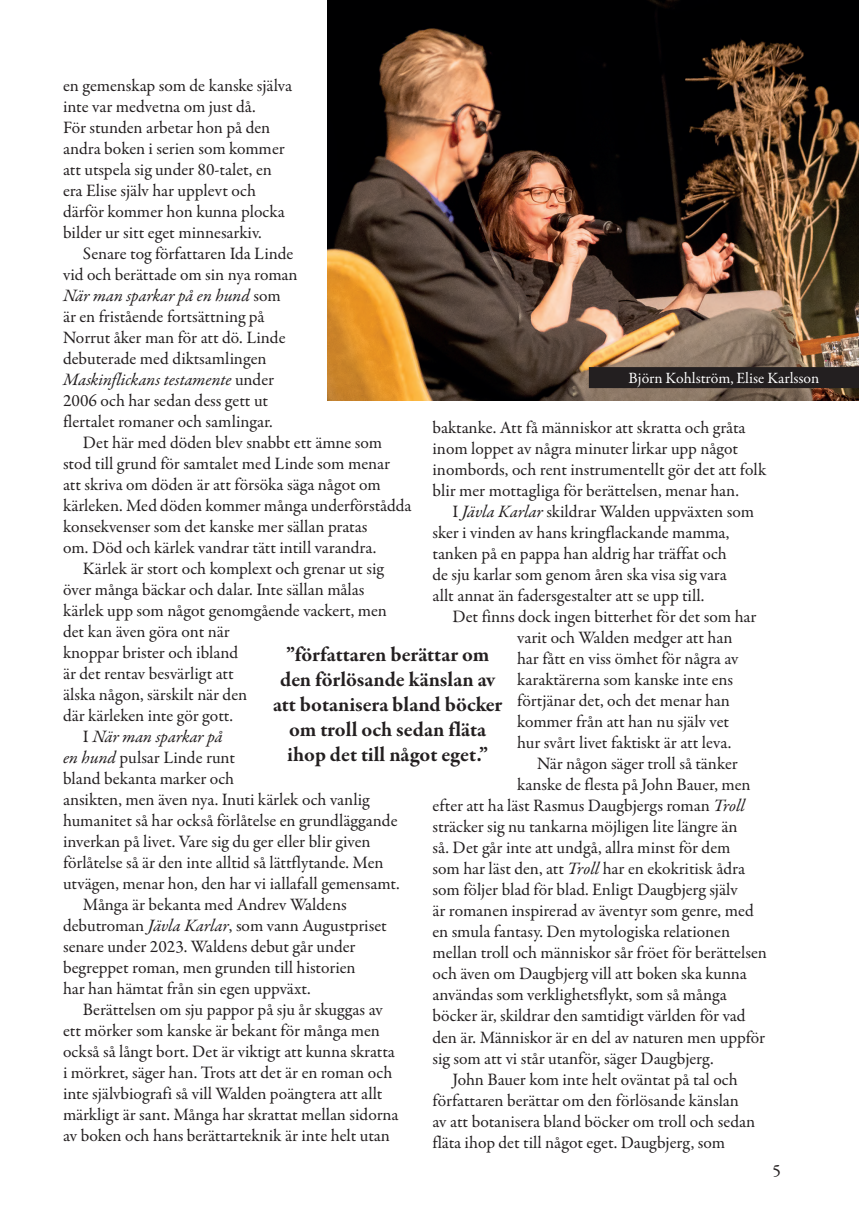
<style>
.page{position:relative;width:859px;height:1231px;background:#fff}
.page>*{position:absolute;margin:0;border:0;box-sizing:border-box;transform-origin:0 0}
.t1{font:700 21px/25.2px "Garamond Premr Pro";color:#231f20;text-align:center}
.t2{font:17.5px/21px "Garamond Premr Pro";color:#231f20}
.t3{font:italic 17.5px "Garamond Premr Pro";color:#231f20}
.t4{font:15.75px "Garamond Premr Pro";color:#fff}
.s1{font-style:italic}
.s2{font-style:normal}
</style>
<div class="page">
<img style="left:327px;top:0;width:531px;height:400px">
<div style="left:588px;top:367px;width:270px;height:21px;background:#231f20"></div>
<p class="t2" style="left:63px;top:75px;width:230px">en gemenskap som de kanske själva inte var medvetna om just då.<br>För stunden arbetar hon på den andra boken i serien som kommer att utspela sig under 80-talet, en era Elise själv har upplevt och därför kommer hon kunna plocka bilder ur sitt eget minnesarkiv.</p>
<p class="t2" style="left:63px;top:243px;width:236px;text-indent:20px">Senare tog författaren Ida Linde vid och berättade om sin nya roman<br><span class="s1">När man sparkar på en hund</span> som är en fristående fortsättning på<br>Norrut åker man för att dö. Linde debuterade med diktsamlingen<br><span class="s1">Maskinflickans testamente</span> under<br>2006 och har sedan dess gett ut flertalet romaner och samlingar.</p>
<p class="t2" style="left:83px;top:432px;width:301px">Det här med döden blev snabbt ett ämne som</p>
<p class="t2" style="left:63px;top:453px;width:328px">stod till grund för samtalet med Linde som menar</p>
<p class="t2" style="left:63px;top:474px;width:319px">att skriva om döden är att försöka säga något om</p>
<p class="t2" style="left:63px;top:495px;width:350px">kärleken. Med döden kommer många underförstådda</p>
<p class="t2" style="left:63px;top:516px;width:306px">konsekvenser som det kanske mer sällan pratas</p>
<p class="t2" style="left:63px;top:537px;width:315px">om. Död och kärlek vandrar tätt intill varandra.</p>
<p class="t2" style="left:83px;top:558px;width:302px">Kärlek är stort och komplext och grenar ut sig</p>
<p class="t2" style="left:63px;top:579px;width:303px">över många bäckar och dalar. Inte sällan målas</p>
<p class="t2" style="left:63px;top:600px;width:325px">kärlek upp som något genomgående vackert, men</p>
<p class="t2" style="left:63px;top:621px;width:168px">det kan även göra ont när</p>
<p class="t2" style="left:63px;top:642px;width:177px">knoppar brister och ibland</p>
<p class="t2" style="left:63px;top:663px;width:172px">är det rentav besvärligt att</p>
<p class="t2" style="left:63px;top:684px;width:185px">älska någon, särskilt när den</p>
<p class="t2" style="left:63px;top:705px;width:171px">där kärleken inte gör gott.</p>
<p class="t3" style="left:83px;top:725px;width:141px"><span class="s2">I</span> När man sparkar på</p>
<p class="t2" style="left:63px;top:747px;width:173px"><span class="s1">en hund</span> pulsar Linde runt</p>
<p class="t2" style="left:63px;top:768px;width:173px">bland bekanta marker och</p>
<p class="t2" style="left:63px;top:789px;width:308px">ansikten, men även nya. Inuti kärlek och vanlig</p>
<p class="t2" style="left:63px;top:810px;width:336px">humanitet så har också förlåtelse en grundläggande</p>
<p class="t2" style="left:63px;top:831px;width:309px">inverkan på livet. Vare sig du ger eller blir given</p>
<p class="t2" style="left:63px;top:852px;width:322px">förlåtelse så är den inte alltid så lättflytande. Men</p>
<p class="t2" style="left:63px;top:873px;width:338px">utvägen, menar hon, den har vi iallafall gemensamt.</p>
<p class="t2" style="left:83px;top:894px;width:265px">Många är bekanta med Andrev Waldens</p>
<p class="t2" style="left:63px;top:915px;width:325px">debutroman <span class="s1">Jävla Karlar</span>, som vann Augustpriset</p>
<p class="t2" style="left:63px;top:936px;width:294px">senare under 2023. Waldens debut går under</p>
<p class="t2" style="left:63px;top:957px;width:294px">begreppet roman, men grunden till historien</p>
<p class="t2" style="left:63px;top:978px;width:249px">har han hämtat från sin egen uppväxt.</p>
<p class="t2" style="left:83px;top:999px;width:301px">Berättelsen om sju pappor på sju år skuggas av</p>
<p class="t2" style="left:63px;top:1020px;width:318px">ett mörker som kanske är bekant för många men</p>
<p class="t2" style="left:63px;top:1041px;width:333px">också så långt bort. Det är viktigt att kunna skratta</p>
<p class="t2" style="left:63px;top:1062px;width:330px">i mörkret, säger han. Trots att det är en roman och</p>
<p class="t2" style="left:63px;top:1083px;width:321px">inte självbiografi så vill Walden poängtera att allt</p>
<p class="t2" style="left:63px;top:1104px;width:336px">märkligt är sant. Många har skrattat mellan sidorna</p>
<p class="t2" style="left:63px;top:1125px;width:328px">av boken och hans berättarteknik är inte helt utan</p>
<p class="t4" style="left:628px;top:369px;width:192px">Björn Kohlström, Elise Karlsson</p>
<p class="t2" style="left:432px;top:417px;width:335px">baktanke. Att få människor att skratta och gråta inom loppet av några minuter lirkar upp något inombords, och rent instrumentellt gör det att folk blir mer mottagliga för berättelsen, menar han.</p>
<p class="t2" style="left:432px;top:501px;width:323px;text-indent:20px">I <span class="s1">Jävla Karlar</span> skildrar Walden uppväxten som sker i vinden av hans kringflackande mamma, tanken på en pappa han aldrig har träffat och<br>de sju karlar som genom åren ska visa sig vara<br>allt annat än fadersgestalter att se upp till.</p>
<p class="t2" style="left:517px;top:606px;width:240px;text-indent:-65px">Det finns dock ingen bitterhet för det som har varit och Walden medger att han har fått en viss ömhet för några av karaktärerna som kanske inte ens förtjänar det, och det menar han kommer från att han nu själv vet hur svårt livet faktiskt är att leva.</p>
<p class="t2" style="left:537px;top:753px;width:202px">När någon säger troll så tänker</p>
<p class="t2" style="left:517px;top:774px;width:235px">kanske de flesta på John Bauer, men</p>
<p class="t2" style="left:432px;top:795px;width:314px">efter att ha läst Rasmus Daugbjergs roman <span class="s1">Troll</span></p>
<p class="t2" style="left:432px;top:816px;width:306px">sträcker sig nu tankarna möjligen lite längre än</p>
<p class="t2" style="left:432px;top:837px;width:299px">så. Det går inte att undgå, allra minst för dem</p>
<p class="t2" style="left:432px;top:858px;width:314px">som har läst den, att <span class="s1">Troll</span> har en ekokritisk ådra</p>
<p class="t2" style="left:432px;top:879px;width:306px">som följer blad för blad. Enligt Daugbjerg själv</p>
<p class="t2" style="left:432px;top:900px;width:323px">är romanen inspirerad av äventyr som genre, med</p>
<p class="t2" style="left:432px;top:921px;width:299px">en smula fantasy. Den mytologiska relationen</p>
<p class="t2" style="left:432px;top:942px;width:336px">mellan troll och människor sår fröet för berättelsen</p>
<p class="t2" style="left:432px;top:963px;width:315px">och även om Daugbjerg vill att boken ska kunna</p>
<p class="t2" style="left:432px;top:984px;width:295px">användas som verklighetsflykt, som så många</p>
<p class="t2" style="left:432px;top:1005px;width:314px">böcker är, skildrar den samtidigt världen för vad</p>
<p class="t2" style="left:432px;top:1026px;width:334px">den är. Människor är en del av naturen men uppför</p>
<p class="t2" style="left:432px;top:1047px;width:282px">sig som att vi står utanför, säger Daugbjerg.</p>
<p class="t2" style="left:452px;top:1068px;width:287px">John Bauer kom inte helt oväntat på tal och</p>
<p class="t2" style="left:432px;top:1089px;width:308px">författaren berättar om den förlösande känslan</p>
<p class="t2" style="left:432px;top:1110px;width:324px">av att botanisera bland böcker om troll och sedan</p>
<p class="t2" style="left:432px;top:1131px;width:294px">fläta ihop det till något eget. Daugbjerg, som</p>
<p class="t1" style="left:273px;top:641px;width:231px">”författaren berättar om den förlösande känslan av att botanisera bland böcker om troll och sedan fläta ihop det till något eget.”</p>
<p class="t2" style="left:772px;top:1159px;width:10px">5</p>
</div>
